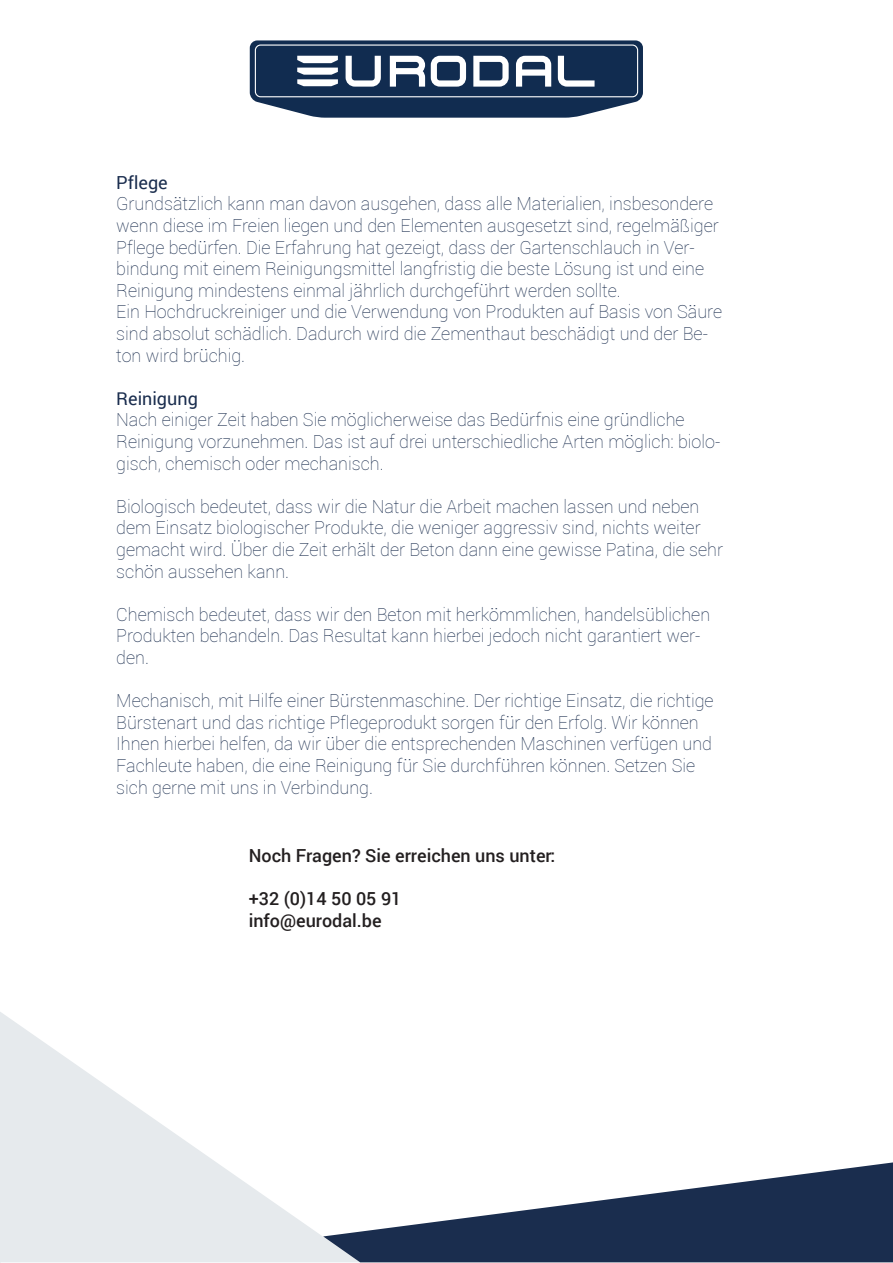
<style>
.page{position:relative;width:893px;height:1263px;background:#fff}
.page>*{position:absolute;margin:0;border:0;box-sizing:border-box;transform-origin:0 0}
.t1{font:100 18px/21.6px "Roboto";color:#1a2d4e}
.t2{font:500 18px "Roboto";color:#231f20}
.t3{font:18px "Roboto";color:#1a2d4e}
</style>
<div class="page">
<svg style="left:250px;top:40px;width:393px;height:78px"></svg>
<div style="left:255px;top:45px;width:383px;height:52px;border:1px solid #fff;border-radius:5px"></div>
<svg style="left:0;top:1012px;width:323px;height:250px;fill:#e6eaed"></svg>
<svg style="left:323px;top:1162px;width:570px;height:100px;fill:#1a2d4e"></svg>
<p class="t3" style="left:116px;top:170px;width:53px">Pflege</p>
<p class="t1" style="left:116px;top:193px;width:604px">Grundsätzlich kann man davon ausgehen, dass alle Materialien, insbesondere wenn diese im Freien liegen und den Elementen ausgesetzt sind, regelmäßiger Pflege bedürfen. Die Erfahrung hat gezeigt, dass der Gartenschlauch in Ver&shy;bindung mit einem Reinigungsmittel langfristig die beste Lösung ist und eine Reinigung mindestens einmal jährlich durchgeführt werden sollte.</p>
<p class="t1" style="left:116px;top:301px;width:607px">Ein Hochdruckreiniger und die Verwendung von Produkten auf Basis von Säure sind absolut schädlich. Dadurch wird die Zementhaut beschädigt und der Be&shy;ton wird brüchig.</p>
<p class="t3" style="left:116px;top:386px;width:83px">Reinigung</p>
<p class="t1" style="left:116px;top:409px;width:606px">Nach einiger Zeit haben Sie möglicherweise das Bedürfnis eine gründliche<br>Reinigung vorzunehmen. Das ist auf drei unterschiedliche Arten möglich: biolo&shy;gisch, chemisch oder mechanisch.</p>
<p class="t1" style="left:116px;top:495px;width:608px">Biologisch bedeutet, dass wir die Natur die Arbeit machen lassen und neben dem Einsatz biologischer Produkte, die weniger aggressiv sind, nichts weiter gemacht wird. Über die Zeit erhält der Beton dann eine gewisse Patina, die sehr schön aussehen kann.</p>
<p class="t1" style="left:116px;top:603px;width:595px">Chemisch bedeutet, dass wir den Beton mit herkömmlichen, handelsüblichen<br>Produkten behandeln. Das Resultat kann hierbei jedoch nicht garantiert wer&shy;den.</p>
<p class="t1" style="left:116px;top:689px;width:599px">Mechanisch, mit Hilfe einer Bürstenmaschine. Der richtige Einsatz, die richtige Bürstenart und das richtige Pflegeprodukt sorgen für den Erfolg. Wir können Ihnen hierbei helfen, da wir über die entsprechenden Maschinen verfügen und Fachleute haben, die eine Reinigung für Sie durchführen können. Setzen Sie sich gerne mit uns in Verbindung.</p>
<p class="t2" style="left:249px;top:843px;width:308px">Noch Fragen? Sie erreichen uns unter:</p>
<p class="t2" style="left:249px;top:886px;width:154px">+32 (0)14 50 05 91</p>
<p class="t2" style="left:249px;top:908px;width:134px">info@eurodal.be</p>
</div>
